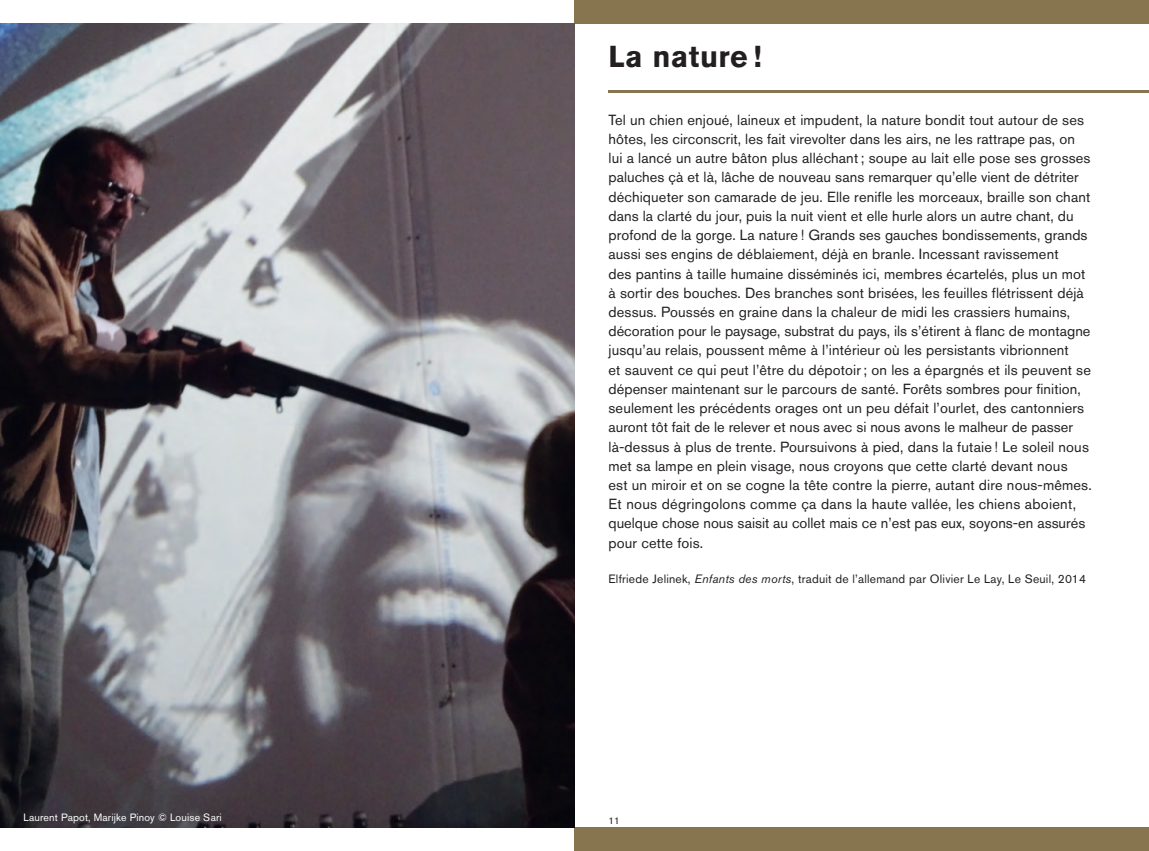
<style>
.page{position:relative;width:1149px;height:851px;background:#fff}
.page>*{position:absolute;margin:0;border:0;box-sizing:border-box;transform-origin:0 0}
.t1{font:700 30px "Akzidenz Grotesk Std";letter-spacing:.015em;color:#231f20}
.t2{font:14.55px/19.2px "Akzidenz Grotesk Std";letter-spacing:.01em;color:#231f20}
.t3{font:12px "Akzidenz Grotesk Std";letter-spacing:.02em;color:#231f20}
.t4{font:10.5px "Akzidenz Grotesk Std";letter-spacing:.015em;color:#fff}
.t5{font:9.75px "Akzidenz Grotesk Std";color:#231f20}
.s1{font-style:italic}
</style>
<div class="page">
<div style="left:574px;top:827px;width:574px;height:23px;background:#877550"></div>
<div style="left:574px;top:0;width:574px;height:23px;background:#877550"></div>
<img style="left:0;top:23px;width:574px;height:804px">
<hr style="left:608px;top:91px;width:540px;height:2px;background:#877550">
<p class="t4" style="left:23px;top:813px;width:200px">Laurent Papot, Marijke Pinoy © Louise Sari</p>
<p class="t1" style="left:608px;top:46px;width:154px">La nature !</p>
<p class="t2" style="left:608px;top:112px;width:477px">Tel un chien enjoué, laineux et impudent, la nature bondit tout autour de ses hôtes, les circonscrit, les fait virevolter dans les airs, ne les rattrape pas, on</p>
<p class="t2" style="left:608px;top:150px;width:483px">lui a lancé un autre bâton plus alléchant ; soupe au lait elle pose ses grosses paluches çà et là, lâche de nouveau sans remarquer qu’elle vient de détriter déchiqueter son camarade de jeu. Elle renifle les morceaux, braille son chant dans la clarté du jour, puis la nuit vient et elle hurle alors un autre chant, du profond de la gorge. La nature ! Grands ses gauches bondissements, grands aussi ses engins de déblaiement, déjà en branle. Incessant ravissement</p>
<p class="t2" style="left:608px;top:265px;width:483px">des pantins à taille humaine disséminés ici, membres écartelés, plus un mot à sortir des bouches. Des branches sont brisées, les feuilles flétrissent déjà dessus. Poussés en graine dans la chaleur de midi les crassiers humains, décoration pour le paysage, substrat du pays, ils s’étirent à flanc de montagne jusqu’au relais, poussent même à l’intérieur où les persistants vibrionnent</p>
<p class="t2" style="left:608px;top:361px;width:484px">et sauvent ce qui peut l’être du dépotoir ; on les a épargnés et ils peuvent se dépenser maintenant sur le parcours de santé. Forêts sombres pour finition, seulement les précédents orages ont un peu défait l’ourlet, des cantonniers auront tôt fait de le relever et nous avec si nous avons le malheur de passer</p>
<p class="t2" style="left:608px;top:438px;width:482px">là-dessus à plus de trente. Poursuivons à pied, dans la futaie ! Le soleil nous met sa lampe en plein visage, nous croyons que cette clarté devant nous</p>
<p class="t2" style="left:608px;top:477px;width:484px">est un miroir et on se cogne la tête contre la pierre, autant dire nous-mêmes.<br>Et nous dégringolons comme ça dans la haute vallée, les chiens aboient, quelque chose nous saisit au collet mais ce n’est pas eux, soyons-en assurés pour cette fois.</p>
<p class="t3" style="left:608px;top:574px;width:479px">Elfriede Jelinek, <span class="s1">Enfants des morts</span>, traduit de l’allemand par Olivier Le Lay, Le Seuil, 2014</p>
<p class="t5" style="left:608px;top:817px;width:13px">11</p>
</div>
